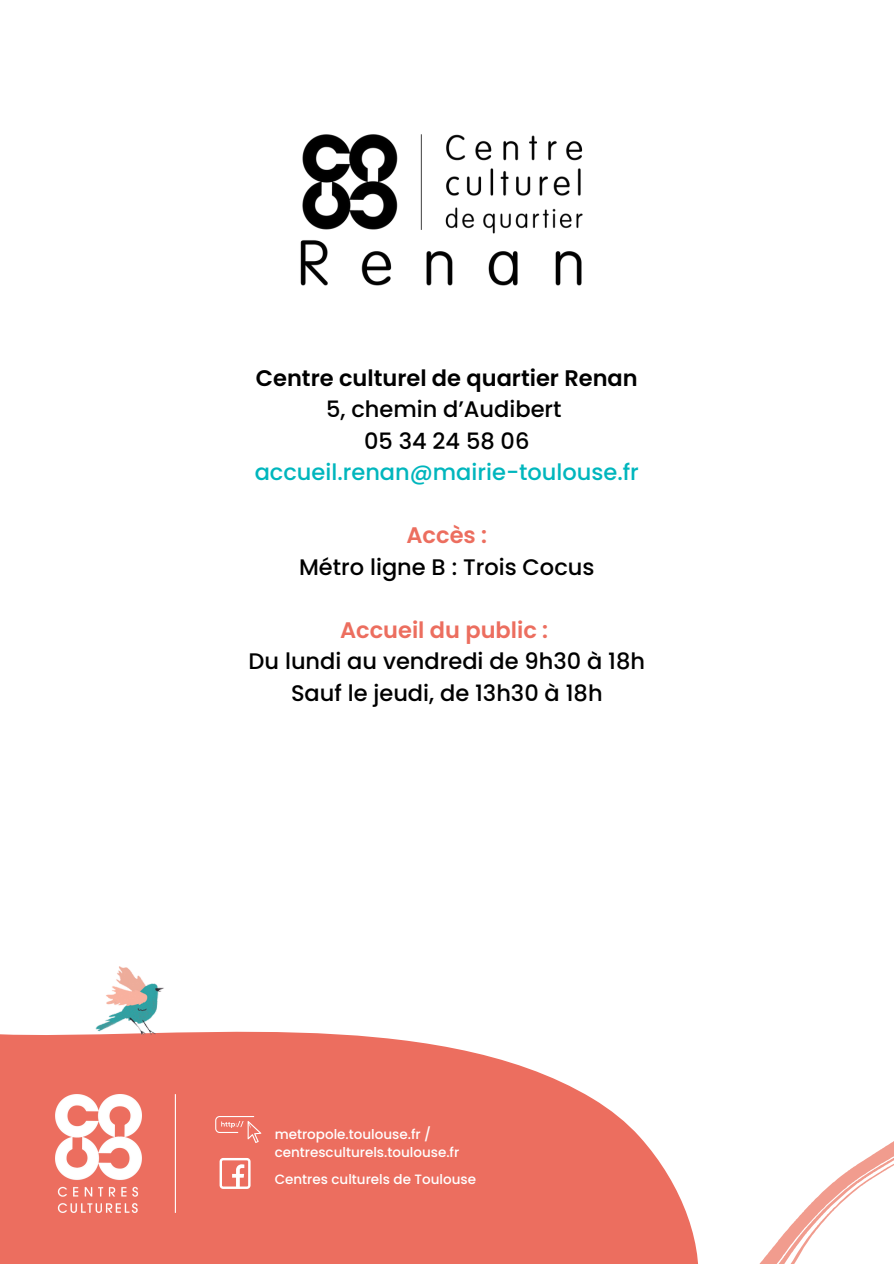
<style>
.page{position:relative;width:894px;height:1264px;background:#fff}
.page>*{position:absolute;margin:0;border:0;box-sizing:border-box;transform-origin:0 0}
.t1{font:500 22.5px/31.5px "Poppins";color:#000;text-align:center}
.t2{font:500 22.5px "Poppins";color:#00b6bd}
.t3{font:600 22.5px "Poppins";color:#000}
.t4{font:600 22.5px "Poppins";color:#ec6e5f}
.t5{font:500 13.5px/18px "Poppins";color:#fff}
</style>
<div class="page">
<svg style="left:0;top:1031px;width:631px;height:232px;background:#ed796b"></svg>
<img style="left:55px;top:1094px;width:86px;height:118px">
<svg style="left:215px;top:1115px;width:46px;height:27px"></svg>
<hr style="left:175px;top:1094px;width:1px;height:118px;background:#fff">
<svg style="left:219px;top:1157px;width:31px;height:31px"></svg>
<svg style="left:631px;top:1128px;width:262px;height:135px"></svg>
<img style="left:89px;top:966px;width:78px;height:74px">
<img style="left:300px;top:134px;width:283px;height:152px">
<p class="t3" style="left:256px;top:362px;width:383px">Centre culturel de quartier Renan</p>
<p class="t1" style="left:326px;top:393px;width:237px">5, chemin d’Audibert<br>05 34 24 58 06</p>
<p class="t2" style="left:254px;top:456px;width:385px">accueil.renan@mairie-toulouse.fr</p>
<p class="t4" style="left:406px;top:519px;width:82px">Accès :</p>
<p class="t1" style="left:299px;top:551px;width:297px">Métro ligne B : Trois Cocus</p>
<p class="t4" style="left:340px;top:614px;width:210px">Accueil du public :</p>
<p class="t1" style="left:248px;top:645px;width:398px">Du lundi au vendredi de 9h30 à 18h<br>Sauf le jeudi, de 13h30 à 18h</p>
<p class="t5" style="left:274px;top:1125px;width:186px">metropole.toulouse.fr / centresculturels.toulouse.fr</p>
<p class="t5" style="left:274px;top:1170px;width:203px">Centres culturels de Toulouse</p>
</div>
